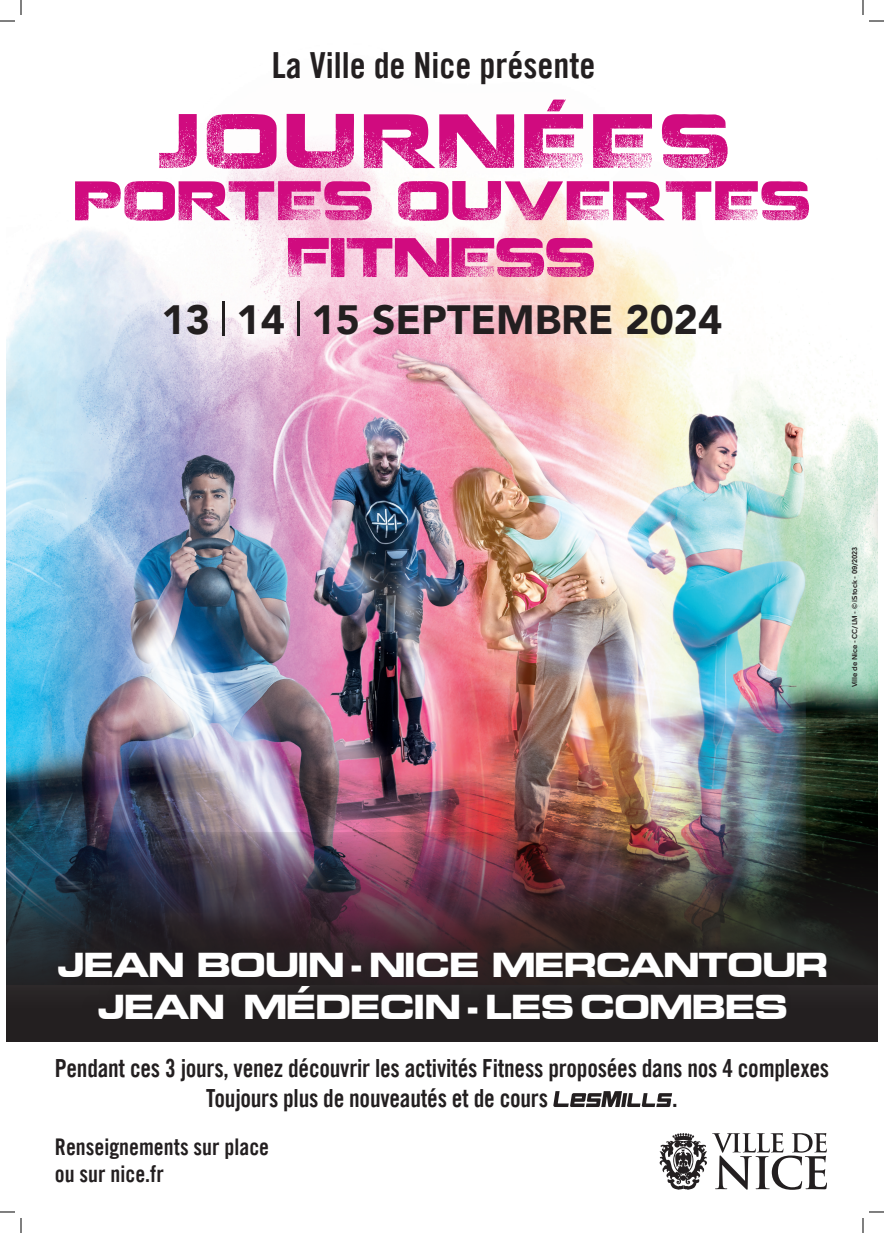
<style>
.page{position:relative;width:884px;height:1233px;background:#fff}
.page>*{position:absolute;margin:0;border:0;box-sizing:border-box;transform-origin:0 0}
.t1{font:54.9px "Coalition";color:#d00b7f}
.t2{font:900 40.9px "Avenir";color:#231f20}
.t3{font:36px "Trade Gothic LT Com Bd Cn 20";color:#231f20}
.t4{font:31px/41.5px "Thekla Bold Extended";color:#fff;text-align:center}
.t5{font:25px "Trade Gothic LT Com Bd Cn 20";letter-spacing:-.01em;color:#231f20;scale:.96 1}
.t6{font:25px "Trade Gothic LT Com Bd Cn 20";letter-spacing:-.01em;color:#231f20}
.t7{font:23px/26.7px "Trade Gothic LT Com Bd Cn 20";color:#231f20}
.t8{font:500 7px "Apax";color:#231f20}
</style>
<div class="page">
<img style="left:7px;top:169px;width:870px;height:663px">
<img style="left:7px;top:832px;width:870px;height:209px">
<svg style="left:553px;top:1091px;width:119px;height:16px"></svg>
<hr style="left:222px;top:301px;width:2px;height:35px;background:#231f20">
<hr style="left:297px;top:301px;width:2px;height:35px;background:#231f20">
<svg style="left:159px;top:99px;width:569px;height:70px"></svg>
<svg style="left:75px;top:181px;width:734px;height:40px"></svg>
<div style="left:41px;top:937px;width:791px;height:89px;background:#231f20"></div>
<svg style="left:659px;top:1133px;width:168px;height:56px"></svg>
<svg style="left:0;top:1211px;width:15px;height:1px"></svg>
<svg style="left:869px;top:1211px;width:15px;height:1px"></svg>
<svg style="left:0;top:0;width:22px;height:22px"></svg>
<svg style="left:20px;top:1218px;width:2px;height:15px"></svg>
<svg style="left:862px;top:0;width:22px;height:22px"></svg>
<svg style="left:862px;top:1218px;width:2px;height:15px"></svg>
<p class="t3" style="left:272px;top:43px;width:325px">La Ville de Nice présente</p>
<p class="t1" style="left:288px;top:221px;width:310px">FITNESS</p>
<p class="t2" style="left:162px;top:285px;width:562px">13 14 15 SEPTEMBRE 2024</p>
<p class="t8" style="left:851px;top:687px;width:142px;rotate:-90deg">Ville de Nice - CC/LM - © iStock - 09/2023</p>
<p class="t4" style="left:57px;top:944px;width:771px">JEAN BOUIN - NICE MERCANTOUR<br>JEAN MÉDECIN - LES COMBES</p>
<p class="t5" style="left:55px;top:1053px;width:808px">Pendant ces 3 jours, venez découvrir les activités Fitness proposées dans nos 4 complexes</p>
<p class="t5" style="left:206px;top:1083px;width:357px">Toujours plus de nouveautés et de cours</p>
<p class="t6" style="left:672px;top:1083px;width:7px">.</p>
<p class="t7" style="left:55px;top:1133px;width:216px">Renseignements sur place ou sur nice.fr</p>
</div>
